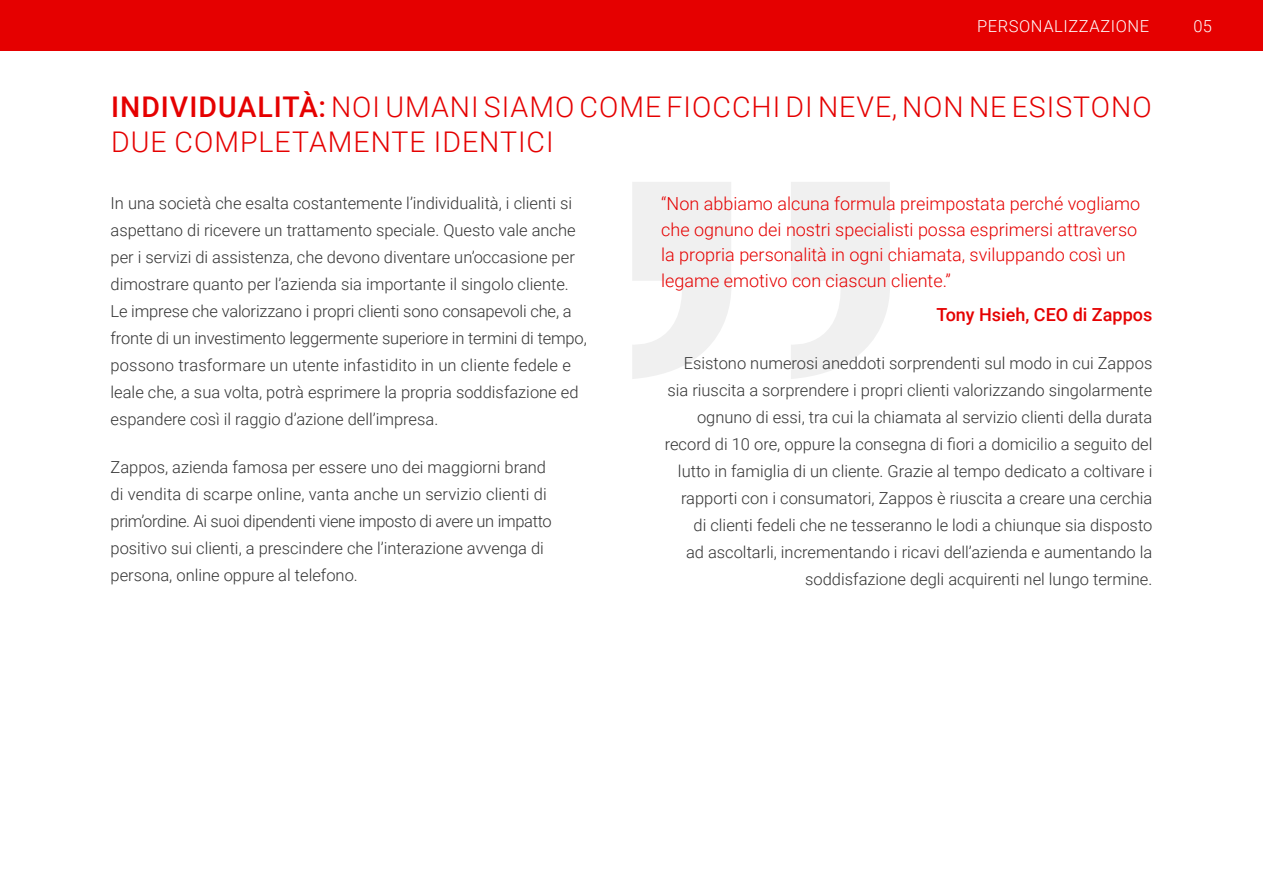
<style>
.page{position:relative;width:1263px;height:893px;background:#fff}
.page>*{position:absolute;margin:0;border:0;box-sizing:border-box;transform-origin:0 0}
.t1{font:300 28.5px "Roboto";letter-spacing:.035em;color:#e50000}
.t2{font:500 28.5px "Roboto";letter-spacing:.035em;color:#e50000}
.t3{font:300 18px/25.5px "Roboto";color:#e50000}
.t4{font:500 18px "Roboto";color:#e50000}
.t5{font:300 16.5px/27px "Roboto";color:#333}
.t6{font:300 16.5px "Roboto";letter-spacing:.035em;color:#fff}
.s1{font-weight:300}
</style>
<div class="page">
<div style="left:0;top:0;width:1263px;height:51px;background:#e50000"></div>
<svg style="left:632px;top:182px;width:258px;height:197px;fill:#f0f0f0"></svg>
<p class="t6" style="left:977px;top:14px;width:174px">personalizzazione</p>
<p class="t6" style="left:1193px;top:14px;width:20px">05</p>
<h1 class="t2" style="left:111px;top:87px;width:422px">Individualità: <span class="s1">noi umani siamo</span></h1>
<h1 class="t1" style="left:580px;top:87px;width:22px">com</h1>
<h1 class="t1" style="left:645px;top:87px;width:67px">e fiocc</h1>
<h1 class="t1" style="left:751px;top:87px;width:398px">hi di neve, non ne esistono</h1>
<h1 class="t1" style="left:111px;top:122px;width:85px">due com</h1>
<h1 class="t1" style="left:240px;top:122px;width:315px">pletam ente identici</h1>
<p class="t5" style="left:111px;top:189px;width:478px">I n una società che esalta costantemente l’individualità, i clienti si aspettano di ricevere un trattamento speciale. Questo vale anche per i servizi di assistenza, che devono diventare un’occasione per dimostrare quanto per l’azienda sia importante il singolo cliente.<br>Le imprese che valorizzano i propri clienti sono consapevoli che, a fronte di un investimento leggermente superiore in termini di tempo, possono trasformare un utente infastidito in un cliente fedele e leale che, a sua volta, potrà esprimere la propria soddisfazione ed espandere così il raggio d’azione dell’impresa.</p>
<p class="t5" style="left:111px;top:453px;width:443px">Zappos, azienda famosa per essere uno dei maggiorni brand di vendita di scarpe online, vanta anche un servizio clienti di prim’ordine. Ai suoi dipendenti viene imposto di avere un impatto positivo sui clienti, a prescindere che l’interazione avvenga di persona, online oppure al telefono.</p>
<p class="t3" style="left:661px;top:190px;width:480px">“Non abbiamo alcuna formula preimpostata perché vogliamo che ognuno dei nostri specialisti possa esprimersi attraverso la propria personalità in ogni chiamata, sviluppando così un legame emotivo con ciascun cliente.”</p>
<p class="t4" style="left:936px;top:302px;width:217px">Tony Hsieh, CEO di Zappos</p>
<p class="t5" style="left:665px;top:349px;width:489px;text-align:right">Esistono numerosi aneddoti sorprendenti sul modo in cui Zappos sia riuscita a sorprendere i propri clienti valorizzando singolarmente ognuno di essi, tra cui la chiamata al servizio clienti della durata record di 10 ore, oppure la consegna di fiori a domicilio a seguito del lutto in famiglia di un cliente. Grazie al tempo dedicato a coltivare i rapporti con i consumatori, Zappos è riuscita a creare una cerchia di clienti fedeli che ne tesseranno le lodi a chiunque sia disposto<br>ad ascoltarli, incrementando i ricavi dell’azienda e aumentando la soddisfazione degli acquirenti nel lungo termine.</p>
</div>
